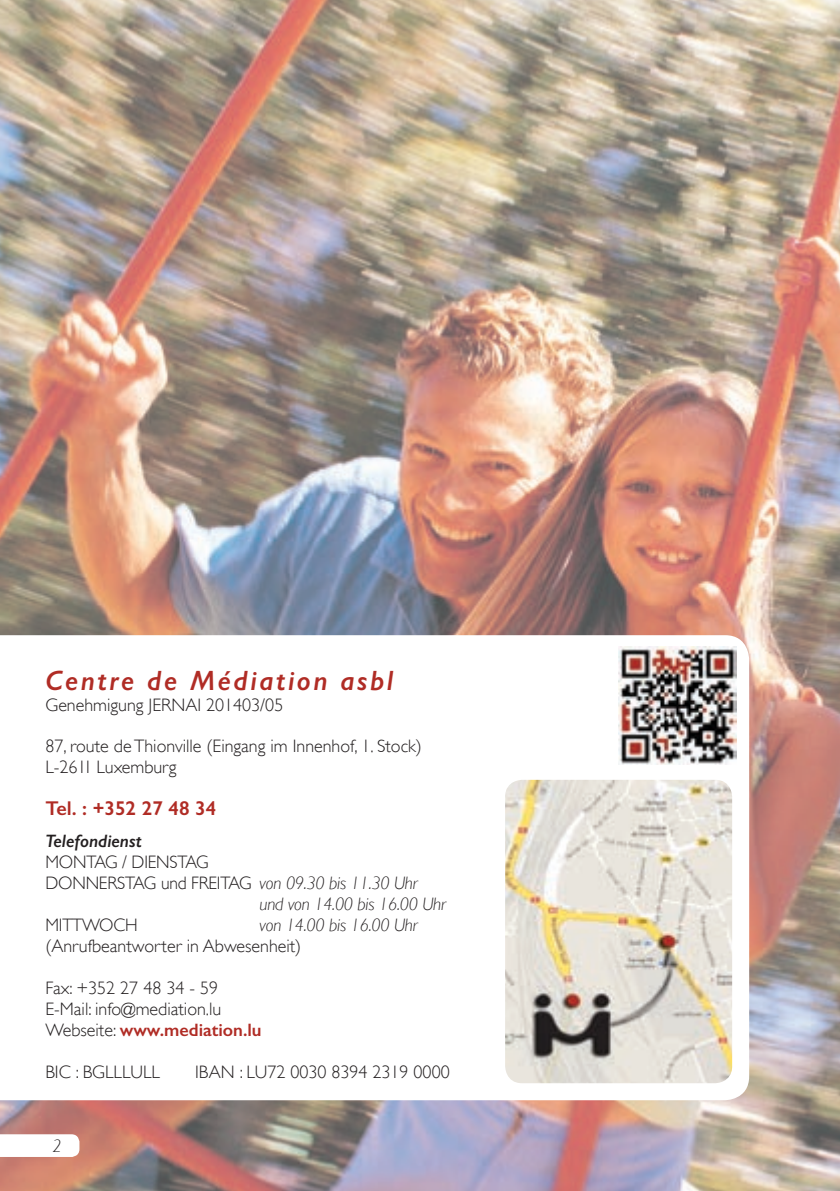
<style>
.page{position:relative;width:840px;height:1191px;background:#fff}
.page>*{position:absolute;margin:0;border:0;box-sizing:border-box;transform-origin:0 0}
.t1{font:italic 600 28px "Gill Sans";letter-spacing:.09em;color:#b02c25}
.t2{font:600 20px "Gill Sans";color:#b02c25}
.t3{font:300 18px/21px "Gill Sans";color:#231f20}
.t4{font:italic 300 18px "Gill Sans";letter-spacing:-.01em;color:#231f20}
.t5{font:italic 600 18px "Gill Sans";color:#231f20}
.s1{font-style:italic}
.s2{font-weight:600;color:#b02c25}
</style>
<div class="page">
<img style="left:0;top:0;width:839px;height:1191px">
<svg style="left:0;top:635px;width:748px;height:465px"></svg>
<img style="left:505px;top:780px;width:226px;height:303px">
<svg style="left:0;top:1134px;width:79px;height:23px"></svg>
<img style="left:618px;top:646px;width:117px;height:118px">
<h1 class="t1" style="left:45px;top:663px;width:349px">Centre de Médiation asbl</h1>
<p class="t3" style="left:45px;top:694px;width:239px">Genehmigung JERNAI 201403/05</p>
<p class="t3" style="left:45px;top:736px;width:378px">87, route de Thionville (Eingang im Innenhof, 1. Stock)<br>L-2611 Luxemburg</p>
<p class="t2" style="left:45px;top:796px;width:172px">Tel. : +352 27 48 34</p>
<p class="t5" style="left:45px;top:830px;width:98px">Telefondienst</p>
<p class="t3" style="left:45px;top:851px;width:165px">MONTAG / DIENSTAG</p>
<p class="t3" style="left:45px;top:872px;width:373px">DONNERSTAG und FREITAG <span class="s1">von 09.30 bis 11.30 Uhr</span></p>
<p class="t4" style="left:259px;top:893px;width:188px">und von 14.00 bis 16.00 Uhr</p>
<p class="t3" style="left:45px;top:914px;width:94px">MITTWOCH</p>
<p class="t4" style="left:259px;top:914px;width:159px">von 14.00 bis 16.00 Uhr</p>
<p class="t3" style="left:45px;top:935px;width:257px">(Anrufbeantworter in Abwesenheit)</p>
<p class="t3" style="left:45px;top:977px;width:218px">Fax: +352 27 48 34 - 59<br>E-Mail: info@mediation.lu<br>Webseite: <span class="s2">www.mediation.lu</span></p>
<p class="t3" style="left:45px;top:1061px;width:116px">BIC : BGLLLULL</p>
<p class="t3" style="left:195px;top:1061px;width:256px">IBAN : LU72 0030 8394 2319 0000</p>
<p class="t4" style="left:52px;top:1135px;width:11px">2</p>
</div>
